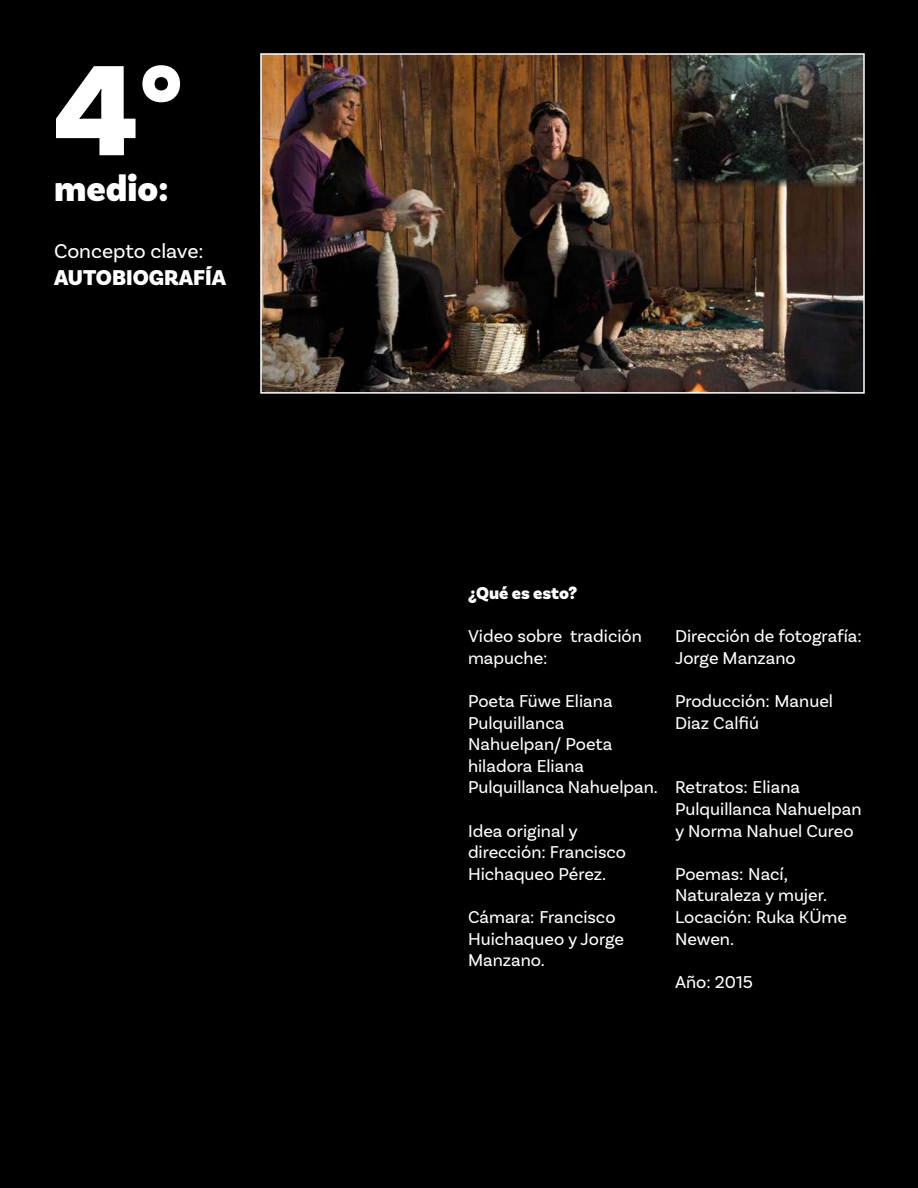
<style>
.page{position:relative;width:918px;height:1188px;background:#000}
.page>*{position:absolute;margin:0;border:0;box-sizing:border-box;transform-origin:0 0}
.t1{font:900 135px "Basic Sans";color:#fff}
.t2{font:900 37.8px "Basic Sans";color:#fff}
.t3{font:900 22.5px "Basic Sans";color:#fff}
.t4{font:21px "Basic Sans";color:#fff}
.t5{font:18px/21.6px "Basic Sans";color:#fff}
.t6{font:900 18px "Basic Sans";color:#fff}
</style>
<div class="page">
<img style="left:263px;top:56px;width:599px;height:335px">
<div style="left:260px;top:53px;width:605px;height:341px;border:2px solid #fff"></div>
<h1 class="t1" style="left:54px;top:28px;width:131px">4°</h1>
<h2 class="t2" style="left:54px;top:165px;width:116px">medio:</h2>
<p class="t4" style="left:54px;top:239px;width:151px">Concepto clave:</p>
<p class="t3" style="left:54px;top:264px;width:174px">AUTOBIOGRAFÍA</p>
<p class="t6" style="left:468px;top:582px;width:111px">¿Qué es esto?</p>
<p class="t5" style="left:468px;top:625px;width:175px">Video sobre tradición mapuche:</p>
<p class="t5" style="left:468px;top:690px;width:191px">Poeta Füwe Eliana<br>Pulquillanca<br>Nahuelpan/ Poeta hiladora Eliana<br>Pulquillanca Nahuelpan.</p>
<p class="t5" style="left:468px;top:820px;width:160px">Idea original y dirección: Francisco<br>Hichaqueo Pérez.</p>
<p class="t5" style="left:468px;top:906px;width:158px">Cámara: Francisco<br>Huichaqueo y Jorge<br>Manzano.</p>
<p class="t5" style="left:675px;top:625px;width:188px">Dirección de fotografía:<br>Jorge Manzano</p>
<p class="t5" style="left:675px;top:690px;width:160px">Producción: Manuel<br>Diaz Calfiú</p>
<p class="t5" style="left:675px;top:776px;width:188px">Retratos: Eliana<br>Pulquillanca Nahuelpan y Norma Nahuel Cureo</p>
<p class="t5" style="left:675px;top:863px;width:174px">Poemas: Nací,<br>Naturaleza y mujer.<br>Locación: Ruka KÜme<br>Newen.</p>
<p class="t5" style="left:675px;top:971px;width:79px">Año: 2015</p>
</div>
